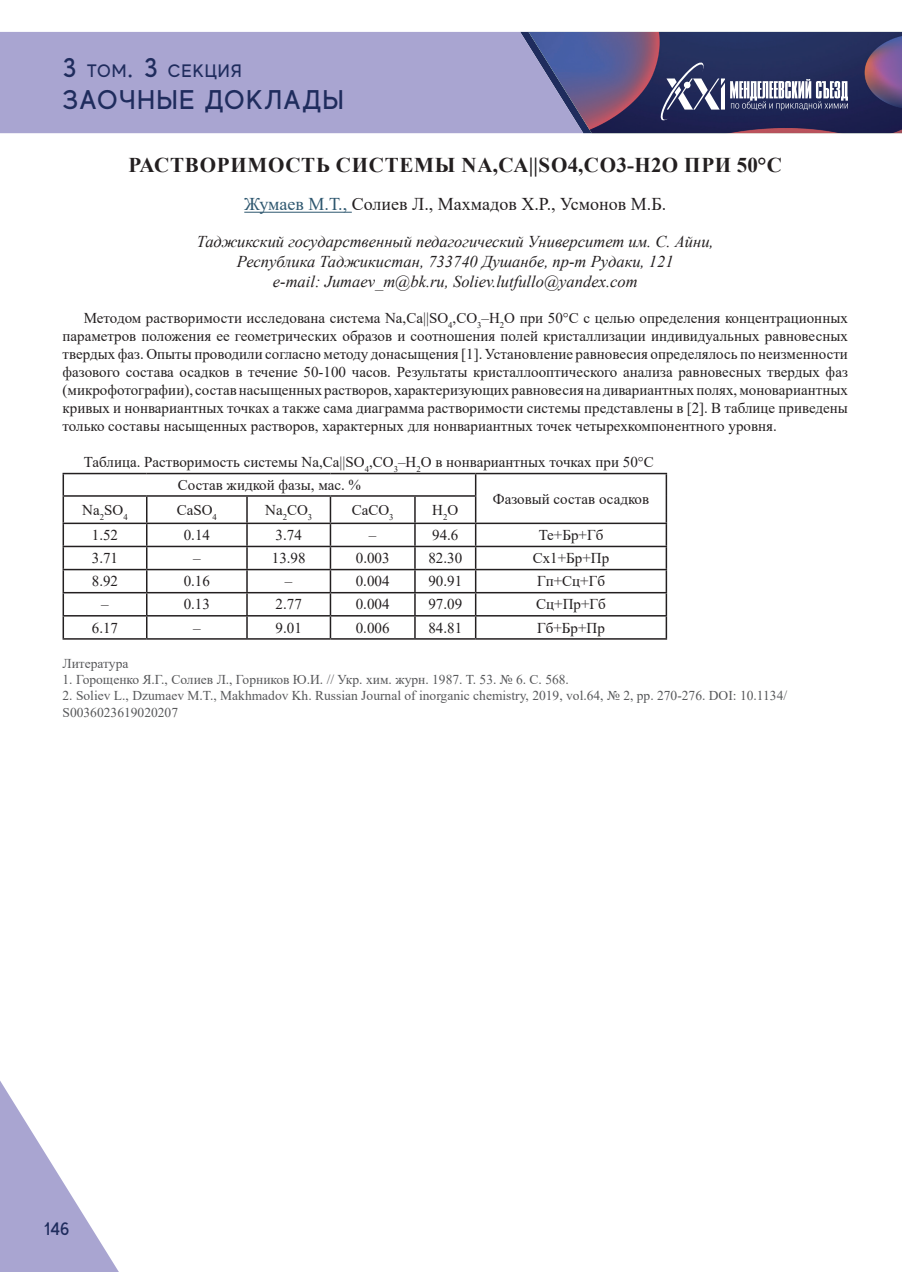
<style>
.page{position:relative;width:902px;height:1272px;background:#fff}
.page>*{position:absolute;margin:0;border:0;box-sizing:border-box;transform-origin:0 0}
.t1{font:500 27px "MADE Evolve Sans";letter-spacing:.05em;color:#1f2c5d}
.t2{font:700 21px "Times New Roman";letter-spacing:.035em;color:#231f20}
.t3{font:18px "Times New Roman";color:#231f20}
.t4{font:500 18px "MADE Evolve Sans";letter-spacing:.05em;color:#1f2c5d}
.t5{font:italic 16.5px/19.8px "Times New Roman";color:#231f20;text-align:center}
.t6{font:15px/18px "Times New Roman";color:#231f20;text-align:justify}
.t7{font:13.5px/16.2px "Times New Roman";color:#57585a}
.s1{font-size:27px}
.s2{color:#2e576f}
</style>
<div class="page">
<div style="left:0;top:32px;width:520px;height:101px;background:#a9a5d1"></div>
<svg style="left:0;top:1081px;width:118px;height:190px"></svg>
<svg style="left:520px;top:32px;width:382px;height:101px;background:#504f7b"></svg>
<hr style="left:244px;top:212px;width:108px;height:1px;background:#2e576f">
<hr style="left:63px;top:473px;width:84px;height:1px;background:#231f20">
<hr style="left:147px;top:473px;width:100px;height:1px;background:#231f20">
<hr style="left:247px;top:473px;width:83px;height:1px;background:#231f20">
<hr style="left:330px;top:473px;width:85px;height:1px;background:#231f20">
<hr style="left:415px;top:473px;width:60px;height:1px;background:#231f20">
<hr style="left:475px;top:473px;width:192px;height:1px;background:#231f20">
<hr style="left:665px;top:474px;width:2px;height:22px;background:#231f20">
<hr style="left:63px;top:495px;width:84px;height:1px;background:#231f20">
<hr style="left:147px;top:495px;width:100px;height:1px;background:#231f20">
<hr style="left:247px;top:495px;width:83px;height:1px;background:#231f20">
<hr style="left:246px;top:496px;width:2px;height:26px;background:#231f20">
<hr style="left:330px;top:495px;width:85px;height:1px;background:#231f20">
<hr style="left:415px;top:495px;width:61px;height:1px;background:#231f20">
<hr style="left:665px;top:496px;width:2px;height:26px;background:#231f20">
<hr style="left:63px;top:522px;width:84px;height:2px;background:#231f20">
<hr style="left:147px;top:522px;width:100px;height:2px;background:#231f20">
<hr style="left:247px;top:522px;width:83px;height:2px;background:#231f20">
<hr style="left:246px;top:524px;width:2px;height:21px;background:#231f20">
<hr style="left:330px;top:522px;width:85px;height:2px;background:#231f20">
<hr style="left:415px;top:522px;width:60px;height:2px;background:#231f20">
<hr style="left:475px;top:522px;width:192px;height:2px;background:#231f20">
<hr style="left:665px;top:524px;width:2px;height:21px;background:#231f20">
<hr style="left:63px;top:545px;width:84px;height:2px;background:#231f20">
<hr style="left:147px;top:545px;width:100px;height:2px;background:#231f20">
<hr style="left:247px;top:545px;width:83px;height:2px;background:#231f20">
<hr style="left:246px;top:547px;width:2px;height:22px;background:#231f20">
<hr style="left:330px;top:545px;width:85px;height:2px;background:#231f20">
<hr style="left:415px;top:545px;width:60px;height:2px;background:#231f20">
<hr style="left:475px;top:545px;width:192px;height:2px;background:#231f20">
<hr style="left:665px;top:547px;width:2px;height:22px;background:#231f20">
<hr style="left:63px;top:569px;width:84px;height:1px;background:#231f20">
<hr style="left:147px;top:569px;width:100px;height:1px;background:#231f20">
<hr style="left:247px;top:569px;width:83px;height:1px;background:#231f20">
<hr style="left:246px;top:570px;width:2px;height:22px;background:#231f20">
<hr style="left:330px;top:569px;width:85px;height:1px;background:#231f20">
<hr style="left:415px;top:569px;width:60px;height:1px;background:#231f20">
<hr style="left:475px;top:569px;width:192px;height:1px;background:#231f20">
<hr style="left:665px;top:570px;width:2px;height:22px;background:#231f20">
<hr style="left:63px;top:592px;width:84px;height:1px;background:#231f20">
<hr style="left:147px;top:592px;width:100px;height:1px;background:#231f20">
<hr style="left:247px;top:592px;width:83px;height:1px;background:#231f20">
<hr style="left:246px;top:593px;width:2px;height:22px;background:#231f20">
<hr style="left:330px;top:592px;width:85px;height:1px;background:#231f20">
<hr style="left:415px;top:592px;width:60px;height:1px;background:#231f20">
<hr style="left:475px;top:592px;width:192px;height:1px;background:#231f20">
<hr style="left:665px;top:593px;width:2px;height:22px;background:#231f20">
<hr style="left:63px;top:615px;width:84px;height:1px;background:#231f20">
<svg style="left:63px;top:474px;width:1px;height:164px"></svg>
<hr style="left:147px;top:615px;width:100px;height:1px;background:#231f20">
<svg style="left:146px;top:496px;width:1px;height:142px"></svg>
<hr style="left:247px;top:615px;width:83px;height:1px;background:#231f20">
<hr style="left:246px;top:616px;width:2px;height:22px;background:#231f20">
<hr style="left:330px;top:615px;width:85px;height:1px;background:#231f20">
<svg style="left:330px;top:496px;width:1px;height:142px"></svg>
<hr style="left:415px;top:615px;width:60px;height:1px;background:#231f20">
<svg style="left:414px;top:496px;width:1px;height:142px"></svg>
<hr style="left:475px;top:615px;width:192px;height:1px;background:#231f20">
<svg style="left:475px;top:474px;width:1px;height:164px"></svg>
<hr style="left:665px;top:616px;width:2px;height:22px;background:#231f20">
<hr style="left:63px;top:638px;width:84px;height:1px;background:#231f20">
<hr style="left:147px;top:638px;width:100px;height:1px;background:#231f20">
<hr style="left:247px;top:638px;width:83px;height:1px;background:#231f20">
<hr style="left:330px;top:638px;width:85px;height:1px;background:#231f20">
<hr style="left:415px;top:638px;width:60px;height:1px;background:#231f20">
<hr style="left:475px;top:638px;width:192px;height:1px;background:#231f20">
<p class="t4" style="left:63px;top:59px;width:181px"><span class="s1">3</span> ТОМ<span class="s1">. 3</span> СЕКЦИЯ</p>
<h1 class="t1" style="left:63px;top:83px;width:283px">ЗАОЧНЫЕ ДОКЛАДЫ</h1>
<h2 class="t2" style="left:128px;top:149px;width:654px">РАСТВОРИМОСТЬ СИСТЕМЫ NA,СА||SO4,СО3-H2O ПРИ 50°С</h2>
<p class="t3" style="left:244px;top:191px;width:423px"><span class="s2">Жумаев М.Т.,</span> Солиев Л., Махмадов Х.Р., Усмонов М.Б.</p>
<p class="t5" style="left:197px;top:231px;width:518px">Таджикский государственный педагогический Университет им. С. Айни,<br>Республика Таджикистан, 733740 Душанбе, пр-т Рудаки, 121<br>e-mail: Jumaev_m@bk.ru, Soliev.lutfullo@yandex.com</p>
<p class="t6" style="left:62px;top:308px;width:786px;text-indent:21px">Методом растворимости исследована система Na,Са||SO<sub>4</sub>,СО<sub>3</sub>–H<sub>2</sub>O при 50°С с целью определения концентрационных параметров положения ее геометрических образов и соотношения полей кристаллизации индивидуальных равновесных твердых фаз. Опыты проводили согласно методу донасыщения [1]. Установление равновесия определялось по неизменности фазового состава осадков в течение 50-100 часов. Результаты кристаллооптического анализа равновесных твердых фаз (микрофотографии), состав насыщенных растворов, характеризующих равновесия на дивариантных полях, моновариантных кривых и нонвариантных точках а также сама диаграмма растворимости системы представлены в [2]. В таблице приведены только составы насыщенных растворов, характерных для нонвариантных точек четырехкомпонентного уровня.</p>
<p class="t6" style="left:178px;top:450px;width:477px;line-height:23.1px;text-indent:-94px">Таблица. Растворимость системы Na,Са||SO<sub>4</sub>,СО<sub>3</sub>–H<sub>2</sub>O в нонвариантных точках при 50°С<br>Состав жидкой фазы, мас. %</p>
<p class="t6" style="left:493px;top:489px;width:158px">Фазовый состав осадков</p>
<p class="t6" style="left:82px;top:500px;width:47px">Na<sub>2</sub>SO<sub>4</sub></p>
<p class="t6" style="left:177px;top:500px;width:42px">CaSO<sub>4</sub></p>
<p class="t6" style="left:265px;top:500px;width:49px">Na<sub>2</sub>СО<sub>3</sub></p>
<p class="t6" style="left:352px;top:500px;width:43px">СаСО<sub>3</sub></p>
<p class="t6" style="left:432px;top:500px;width:28px">H<sub>2</sub>O</p>
<p class="t6" style="left:92px;top:525px;width:28px">1.52</p>
<p class="t6" style="left:184px;top:525px;width:28px">0.14</p>
<p class="t6" style="left:275px;top:525px;width:28px">3.74</p>
<p class="t6" style="left:369px;top:525px;width:9px">–</p>
<p class="t6" style="left:432px;top:525px;width:28px">94.6</p>
<p class="t6" style="left:538px;top:525px;width:66px">Те+Бр+Гб</p>
<p class="t6" style="left:92px;top:548px;width:28px">3.71</p>
<p class="t6" style="left:193px;top:548px;width:9px">–</p>
<p class="t6" style="left:272px;top:548px;width:35px">13.98</p>
<p class="t6" style="left:356px;top:548px;width:35px">0.003</p>
<p class="t6" style="left:428px;top:548px;width:35px">82.30</p>
<p class="t6" style="left:532px;top:548px;width:78px">Сх1+Бр+Пр</p>
<p class="t6" style="left:92px;top:572px;width:28px">8.92</p>
<p class="t6" style="left:184px;top:572px;width:28px">0.16</p>
<p class="t6" style="left:285px;top:572px;width:9px">–</p>
<p class="t6" style="left:356px;top:572px;width:35px">0.004</p>
<p class="t6" style="left:428px;top:572px;width:35px">90.91</p>
<p class="t6" style="left:537px;top:572px;width:69px">Гп+Сц+Гб</p>
<p class="t6" style="left:101px;top:595px;width:9px">–</p>
<p class="t6" style="left:184px;top:595px;width:28px">0.13</p>
<p class="t6" style="left:275px;top:595px;width:28px">2.77</p>
<p class="t6" style="left:356px;top:595px;width:35px">0.004</p>
<p class="t6" style="left:428px;top:595px;width:35px">97.09</p>
<p class="t6" style="left:536px;top:595px;width:71px">Сц+Пр+Гб</p>
<p class="t6" style="left:92px;top:618px;width:28px">6.17</p>
<p class="t6" style="left:275px;top:618px;width:28px">9.01</p>
<p class="t6" style="left:356px;top:618px;width:35px">0.006</p>
<p class="t6" style="left:428px;top:618px;width:35px">84.81</p>
<p class="t6" style="left:537px;top:618px;width:69px">Гб+Бр+Пр</p>
<p class="t7" style="left:63px;top:654px;width:67px">Литература</p>
<p class="t7" style="left:63px;top:671px;width:508px">1. Горощенко Я.Г., Солиев Л., Горников Ю.И. // Укр. хим. журн. 1987. Т. 53. № 6. С. 568.</p>
<p class="t7" style="left:63px;top:687px;width:726px">2. Soliev L., Dzumaev M.T., Makhmadov Kh. Russian Journal of inorganic chemistry, 2019, vol.64, № 2, pp. 270-276. DOI: 10.1134/<br>S0036023619020207</p>
<p class="t4" style="left:44px;top:1217px;width:27px">146</p>
</div>
